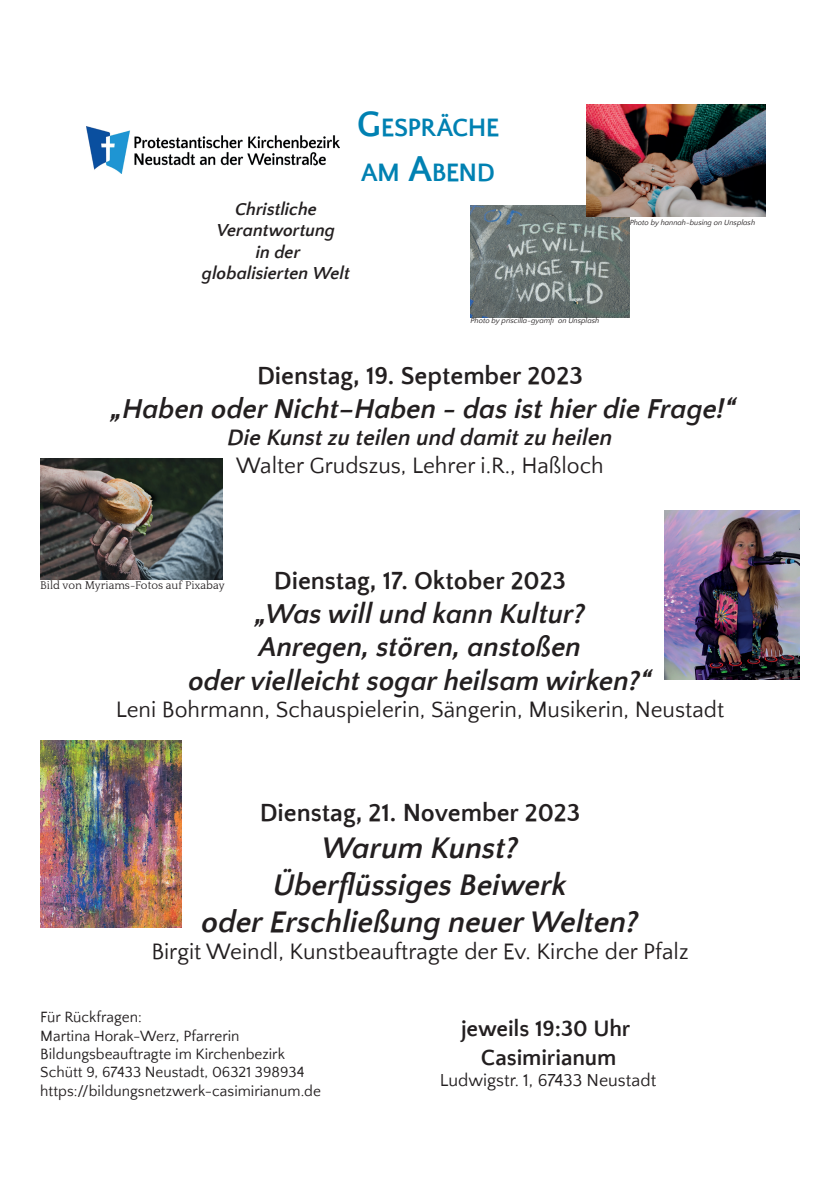
<style>
.page{position:relative;width:840px;height:1191px;background:#fff}
.page>*{position:absolute;margin:0;border:0;box-sizing:border-box;transform-origin:0 0}
.t1{font:italic 700 30.6px/36.6px "Quattrocento Sans";color:#231f20;text-align:center}
.t2{font:italic 700 28px/33.6px "Quattrocento Sans";color:#231f20;text-align:center}
.t3{font:700 25.8px/44.4px "Quattrocento Sans";letter-spacing:-.025em;color:#0081b2}
.t4{font:700 25.4px "Quattrocento Sans";color:#231f20}
.t5{font:23px "Quattrocento Sans";color:#231f20}
.t6{font:italic 700 23px "Quattrocento Sans";color:#231f20}
.t7{font:700 23px/29px "Quattrocento Sans";letter-spacing:-.005em;color:#231f20;text-align:center}
.t8{font:italic 700 17.8px/21.4px "Quattrocento Sans";letter-spacing:-.005em;color:#231f20;text-align:center}
.t9{font:17.8px "Quattrocento Sans";letter-spacing:-.005em;color:#231f20}
.t10{font:15.2px/18.4px "Quattrocento Sans";color:#231f20}
.t11{font:11.4px "Quattrocento";color:#231f20}
.t12{font:italic 7.6px "Quattrocento Sans";color:#231f20}
.s1{font-size:37px}
</style>
<div class="page">
<img style="left:470px;top:205px;width:159px;height:112px">
<img style="left:86px;top:127px;width:253px;height:46px">
<img style="left:586px;top:105px;width:179px;height:111px">
<img style="left:40px;top:458px;width:183px;height:122px">
<img style="left:40px;top:740px;width:141px;height:188px">
<img style="left:664px;top:510px;width:135px;height:170px">
<p class="t8" style="left:202px;top:199px;width:149px">Christliche<br>Verantwortung<br>in der globalisierten Welt</p>
<h3 class="t3" style="left:356px;top:106px;width:144px"><span class="s1">G</span>ESPRÄCHE<br>AM BEND</h3>
<p class="t12" style="left:470px;top:316px;width:130px">Photo by priscilla-gyamfi on Unsplash</p>
<p class="t12" style="left:629px;top:219px;width:127px">Photo by hannah-busing on Unsplash</p>
<h3 class="t4" style="left:257px;top:362px;width:327px">Dienstag, 19. September 2023</h3>
<h2 class="t2" style="left:111px;top:392px;width:626px">„Haben oder Nicht–Haben - das ist hier die Frage!“</h2>
<h3 class="t6" style="left:227px;top:425px;width:386px">Die Kunst zu teilen und damit zu heilen</h3>
<h3 class="t5" style="left:236px;top:453px;width:368px">Walter Grudszus, Lehrer i.R., Haßloch</h3>
<h3 class="t4" style="left:274px;top:567px;width:293px">Dienstag, 17. Oktober 2023</h3>
<h2 class="t2" style="left:188px;top:597px;width:464px">„Was will und kann Kultur?<br>Anregen, stören, anstoßen<br>oder vielleicht sogar heilsam wirken?“</h2>
<h3 class="t5" style="left:116px;top:698px;width:609px">Leni Bohrmann, Schauspielerin, Sängerin, Musikerin, Neustadt</h3>
<p class="t11" style="left:40px;top:579px;width:186px">Bild von Myriams-Fotos auf Pixabay</p>
<h3 class="t4" style="left:259px;top:800px;width:322px">Dienstag, 21. November 2023</h3>
<h1 class="t1" style="left:201px;top:831px;width:438px">Warum Kunst?<br>Überflüssiges Beiwerk<br>oder Erschließung neuer Welten?</h1>
<h3 class="t5" style="left:151px;top:939px;width:538px">Birgit Weindl, Kunstbeauftragte der Ev. Kirche der Pfalz</h3>
<p class="t10" style="left:40px;top:1008px;width:282px">Für Rückfragen:<br>Martina Horak-Werz, Pfarrerin Bildungsbeauftragte im Kirchenbezirk Schütt 9, 67433 Neustadt, 06321 398934 https://bildungsnetzwerk-casimirianum.de</p>
<h3 class="t7" style="left:461px;top:1014px;width:171px">jeweils 19:30 Uhr<br>Casimirianum</h3>
<p class="t9" style="left:439px;top:1071px;width:218px">Ludwigstr. 1, 67433 Neustadt</p>
</div>
